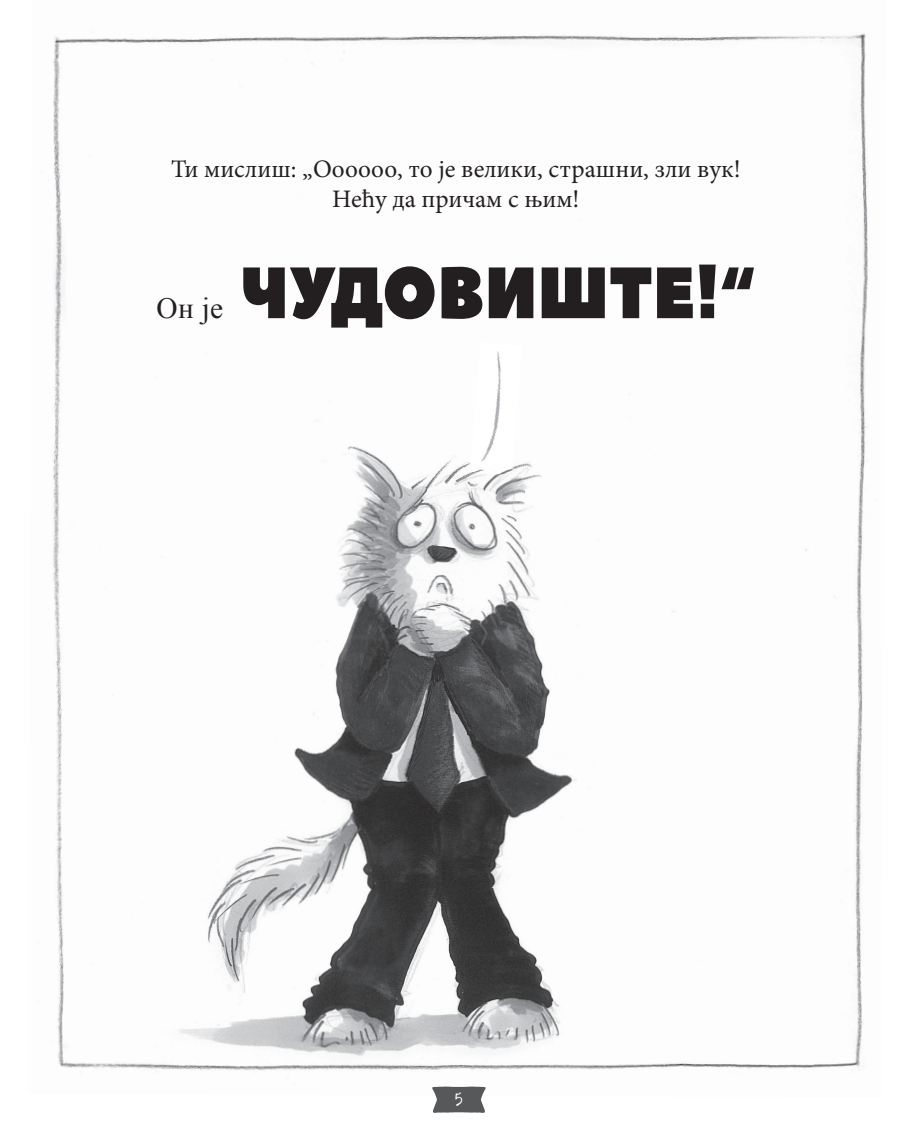
<style>
.page{position:relative;width:900px;height:1138px;background:#fff}
.page>*{position:absolute;margin:0;border:0;box-sizing:border-box;transform-origin:0 0}
.t1{font:72.45px "Peace Sans";letter-spacing:.01em;color:#231f20;scale:.88 1}
.t2{font:29.47px "Times New Roman";color:#231f20}
.t3{font:25.2px/30.2px "Minion Pro";color:#231f20;text-align:center}
.t4{font:18.45px "Typewriter Revo";color:#fff}
</style>
<div class="page">
<img style="left:41px;top:33px;width:836px;height:1057px">
<img style="left:470px;top:342px;width:52px;height:133px">
<svg style="left:432px;top:1086px;width:53px;height:26px"></svg>
<p class="t3" style="left:171px;top:153px;width:571px">Ти мислиш: „Оооооо, то је велики, страшни, зли вук!<br>Нећу да причам с њим!</p>
<p class="t2" style="left:157px;top:288px;width:68px">Он је</p>
<h1 class="t1" style="left:240px;top:244px;width:586px">ЧУДОВИШТЕ!“</h1>
<p class="t4" style="left:452px;top:1088px;width:14px">5</p>
</div>
